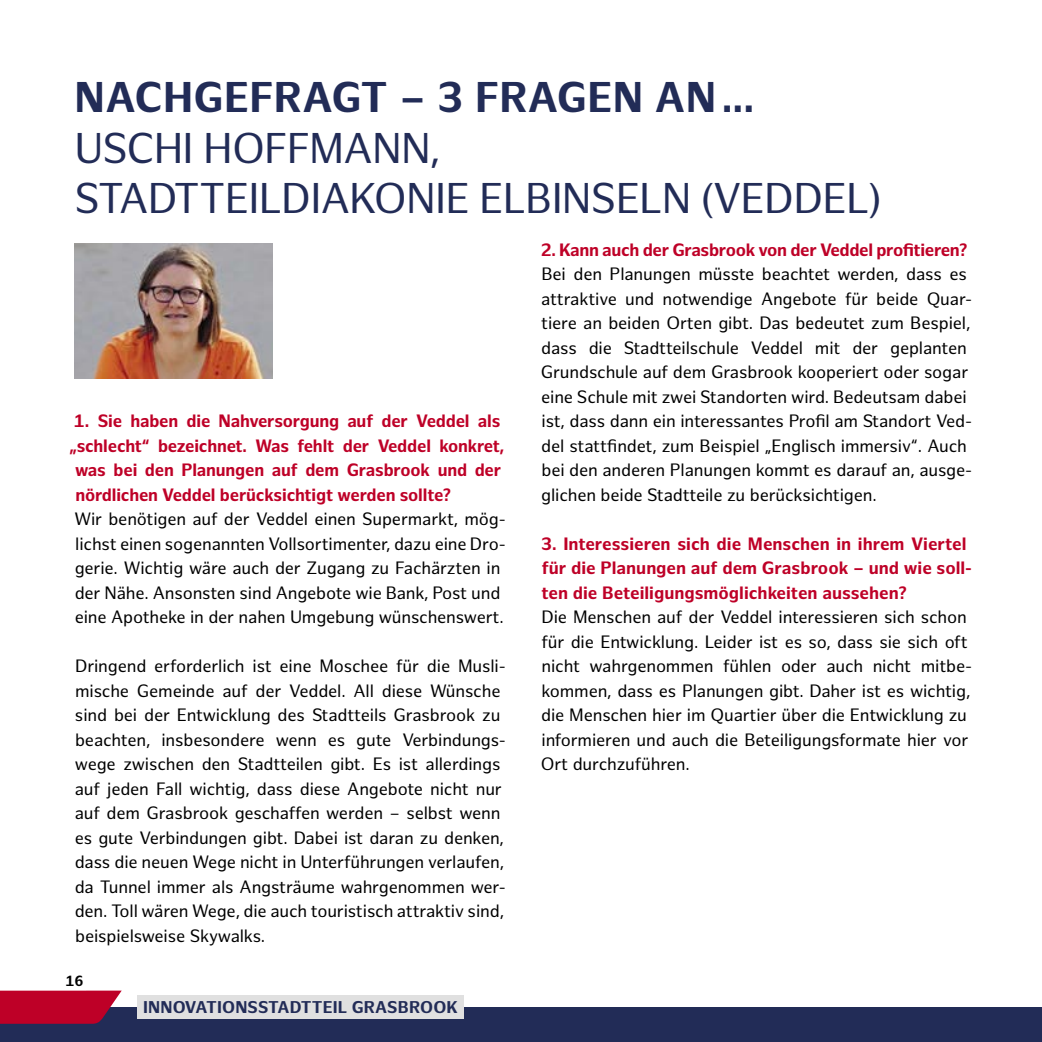
<style>
.page{position:relative;width:1042px;height:1042px;background:#fff}
.page>*{position:absolute;margin:0;border:0;box-sizing:border-box;transform-origin:0 0}
.t1{font:42px/50.4px "Hamburg Sans";letter-spacing:-.02em;color:#222c57}
.t2{font:700 42px "Hamburg Sans";letter-spacing:.01em;color:#222c57}
.t3{font:17.5px/24.5px "Hamburg Sans";letter-spacing:-.01em;color:#000}
.t4{font:700 17.5px/24.5px "Hamburg Sans";letter-spacing:-.01em;color:#be0027}
.t5{font:700 16.62px "Hamburg Sans";letter-spacing:.01em;color:#222c57}
.t6{font:700 14.35px "Hamburg Sans";color:#000}
</style>
<div class="page">
<img style="left:74px;top:243px;width:199px;height:135px">
<div style="left:0;top:1007px;width:1042px;height:35px;background:#222c57"></div>
<svg style="left:0;top:991px;width:122px;height:33px;background:#b20930"></svg>
<div style="left:138px;top:995px;width:326px;height:24px;background:#e0e0e0"></div>
<h1 class="t2" style="left:75px;top:73px;width:681px">NACHGEFRAGT – 3 FRAGEN AN...</h1>
<h1 class="t1" style="left:75px;top:124px;width:808px">USCHI HOFFMANN,<br>STADTTEILDIAKONIE ELBINSELN (VEDDEL)</h1>
<p class="t4" style="left:74px;top:409px;width:428px">1. Sie haben die Nahversorgung auf der Veddel als</p>
<p class="t4" style="left:69px;top:434px;width:436px">„schlecht“ bezeichnet. Was fehlt der Veddel konkret,</p>
<p class="t4" style="left:75px;top:458px;width:427px">was bei den Planungen auf dem Grasbrook und der</p>
<p class="t4" style="left:75px;top:483px;width:377px">nördlichen Veddel berücksichtigt werden sollte?</p>
<p class="t3" style="left:74px;top:507px;width:433px">Wir benötigen auf der Veddel einen Supermarkt, mög&shy;lichst einen sogenannten Vollsortimenter, dazu eine Dro&shy;gerie. Wichtig wäre auch der Zugang zu Fachärzten in der Nähe. Ansonsten sind Angebote wie Bank, Post und eine Apotheke in der nahen Umgebung wünschenswert.</p>
<p class="t3" style="left:75px;top:654px;width:432px">Dringend erforderlich ist eine Moschee für die Musli&shy;mische Gemeinde auf der Veddel. All diese Wünsche sind bei der Entwicklung des Stadtteils Grasbrook zu beachten, insbesondere wenn es gute Verbindungs&shy;wege zwischen den Stadtteilen gibt. Es ist allerdings auf jeden Fall wichtig, dass diese Angebote nicht nur auf dem Grasbrook geschaffen werden – selbst wenn es gute Verbindungen gibt. Dabei ist daran zu denken, dass die neuen Wege nicht in Unterführungen verlaufen, da Tunnel immer als Angsträume wahrgenommen wer&shy;den. Toll wären Wege, die auch touristisch attraktiv sind, beispielsweise Skywalks.</p>
<p class="t6" style="left:65px;top:972px;width:20px">16</p>
<p class="t5" style="left:143px;top:997px;width:316px">INNOVATIONSSTADTTEIL GRASBROOK</p>
<p class="t4" style="left:541px;top:238px;width:428px">2. Kann auch der Grasbrook von der Veddel profitieren?</p>
<p class="t3" style="left:541px;top:262px;width:433px">Bei den Planungen müsste beachtet werden, dass es attraktive und notwendige Angebote für beide Quar&shy;tiere an beiden Orten gibt. Das bedeutet zum Bespiel, dass die Stadtteilschule Veddel mit der geplanten Grundschule auf dem Grasbrook kooperiert oder sogar eine Schule mit zwei Standorten wird. Bedeutsam dabei ist, dass dann ein interessantes Profil am Standort Ved&shy;del stattfindet, zum Beispiel „Englisch immersiv“. Auch bei den anderen Planungen kommt es darauf an, ausge&shy;glichen beide Stadtteile zu berücksichtigen.</p>
<p class="t4" style="left:541px;top:532px;width:432px">3. Interessieren sich die Menschen in ihrem Viertel für die Planungen auf dem Grasbrook – und wie soll&shy;ten die Beteiligungsmöglichkeiten aussehen?</p>
<p class="t3" style="left:541px;top:605px;width:433px">Die Menschen auf der Veddel interessieren sich schon für die Entwicklung. Leider ist es so, dass sie sich oft nicht wahrgenommen fühlen oder auch nicht mitbe&shy;kommen, dass es Planungen gibt. Daher ist es wichtig, die Menschen hier im Quartier über die Entwicklung zu informieren und auch die Beteiligungsformate hier vor Ort durchzuführen.</p>
</div>
